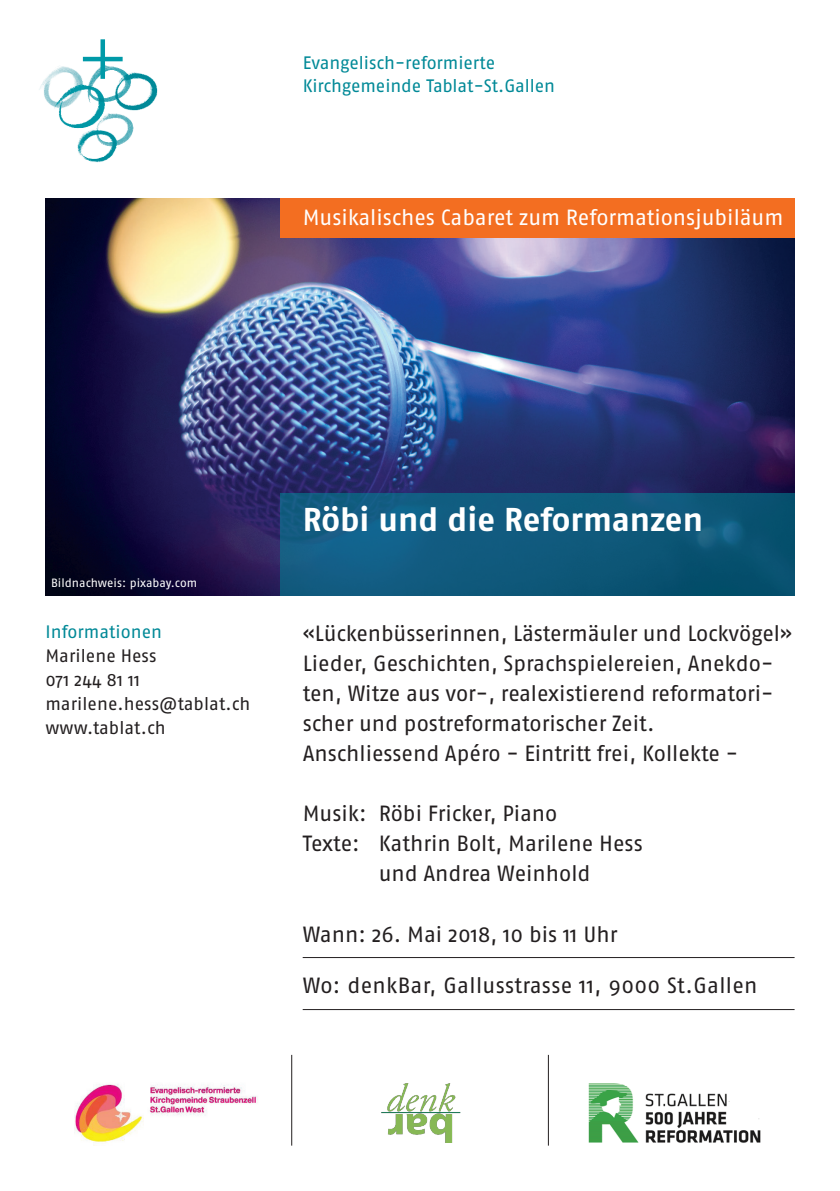
<style>
.page{position:relative;width:840px;height:1191px;background:#fff}
.page>*{position:absolute;margin:0;border:0;box-sizing:border-box;transform-origin:0 0}
.t1{font:700 33px "Fago OT";color:#fff}
.t2{font:22px/30px "Fago OT";letter-spacing:-.005em;color:#231f20}
.t3{font:22px "Fago OT";letter-spacing:-.005em;color:#fff}
.t4{font:22px "Fago OT";letter-spacing:.015em;color:#231f20}
.t5{font:18px/23px "Fago OT";letter-spacing:-.005em;color:#008997}
.t6{font:18px/24px "Fago OT";letter-spacing:.005em;color:#231f20}
.t7{font:12px "Fago OT";color:#fff}
</style>
<div class="page">
<img style="left:45px;top:198px;width:749px;height:397px">
<hr style="left:302px;top:957px;width:492px;height:1px;background:#231f20">
<hr style="left:302px;top:1009px;width:492px;height:1px;background:#231f20">
<div style="left:280px;top:493px;width:514px;height:102px;background:linear-gradient(to right,#156088,#095270)"></div>
<div style="left:280px;top:198px;width:514px;height:40px;background:#f36e21"></div>
<img style="left:39px;top:56px;width:119px;height:107px">
<hr style="left:83px;top:57px;width:40px;height:4px;background:#009aa8">
<div style="left:100px;top:39px;width:5px;height:40px;background:#009aa8"></div>
<img style="left:75px;top:1084px;width:183px;height:59px">
<img style="left:381px;top:1083px;width:80px;height:60px">
<img style="left:588px;top:1083px;width:173px;height:60px">
<hr style="left:291px;top:1054px;width:1px;height:91px;background:#231f20">
<hr style="left:547px;top:1054px;width:1px;height:91px;background:#231f20">
<p class="t5" style="left:302px;top:51px;width:254px">Evangelisch-reformierte<br>Kirchgemeinde Tablat-St.Gallen</p>
<p class="t3" style="left:302px;top:204px;width:482px">Musikalisches Cabaret zum Reformationsjubiläum</p>
<p class="t7" style="left:51px;top:575px;width:147px">Bildnachweis: pixabay.com</p>
<p class="t5" style="left:45px;top:620px;width:118px">Informationen</p>
<p class="t6" style="left:45px;top:644px;width:206px">Marilene Hess<br>071 244 81 11 marilene.hess@tablat.ch www.tablat.ch</p>
<h1 class="t1" style="left:302px;top:499px;width:401px">Röbi und die Reformanzen</h1>
<p class="t2" style="left:302px;top:618px;width:490px">«Lückenbüsserinnen, Lästermäuler und Lockvögel» Lieder, Geschichten, Sprachspielereien, Anekdo&shy;ten, Witze aus vor-, realexistierend reformatori&shy;scher und postreformatorischer Zeit.<br>Anschliessend Apéro - Eintritt frei, Kollekte -</p>
<p class="t2" style="left:302px;top:798px;width:256px">Musik: Röbi Fricker, Piano</p>
<p class="t2" style="left:302px;top:828px;width:341px">Texte: Kathrin Bolt, Marilene Hess</p>
<p class="t2" style="left:378px;top:858px;width:213px">und Andrea Weinhold</p>
<p class="t2" style="left:302px;top:918px;width:316px">Wann: 26. Mai 2018, 10 bis 11 Uhr</p>
<p class="t4" style="left:302px;top:972px;width:456px">Wo: denkBar, Gallusstrasse 11, 9000 St.Gallen</p>
</div>
